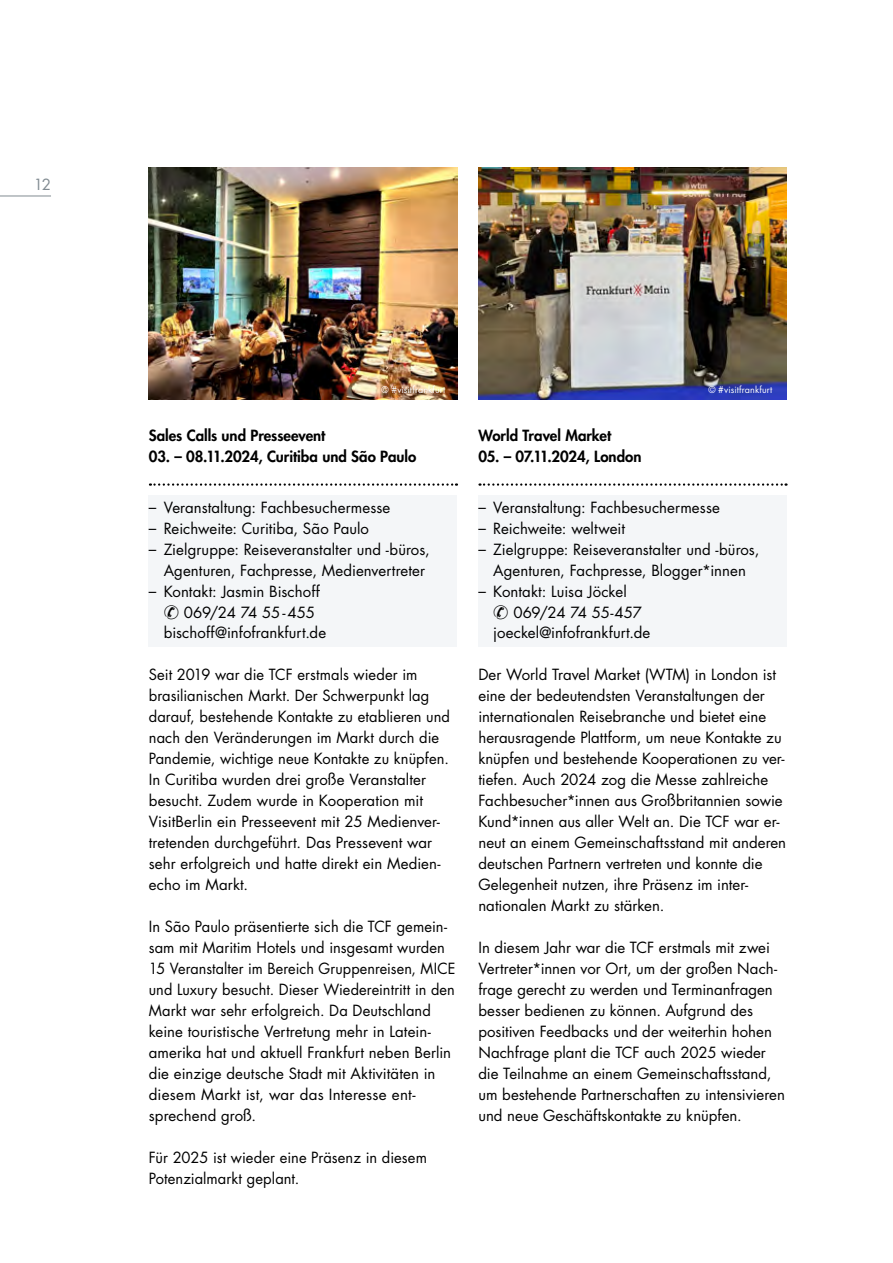
<style>
.page{position:relative;width:893px;height:1263px;background:#fff}
.page>*{position:absolute;margin:0;border:0;box-sizing:border-box;transform-origin:0 0}
.t1{font:15px/21px "Futura";letter-spacing:.005em;color:#000}
.t2{font:800 15px "Futura";letter-spacing:-.005em;color:#000}
.t3{font:15px "Futura";letter-spacing:-.015em;color:#000}
.t4{font:15px "Futura";color:#818b91}
.t5{font:9px "Futura";letter-spacing:.01em;color:#fff}
</style>
<div class="page">
<img style="left:149px;top:168px;width:308px;height:232px">
<hr style="left:0;top:196px;width:51px;height:1px;background:#818b91">
<img style="left:478px;top:168px;width:309px;height:232px">
<svg style="left:479px;top:483px;width:307px;height:3px"></svg>
<div style="left:478px;top:496px;width:309px;height:25px;background:#f4f6f8"></div>
<div style="left:478px;top:517px;width:309px;height:25px;background:#f4f6f8"></div>
<div style="left:478px;top:538px;width:309px;height:46px;background:#f4f6f8"></div>
<div style="left:478px;top:580px;width:309px;height:66px;background:#f4f6f8"></div>
<svg style="left:150px;top:483px;width:307px;height:3px"></svg>
<div style="left:149px;top:496px;width:308px;height:25px;background:#f4f6f8"></div>
<div style="left:149px;top:517px;width:308px;height:25px;background:#f4f6f8"></div>
<div style="left:149px;top:538px;width:308px;height:46px;background:#f4f6f8"></div>
<div style="left:149px;top:580px;width:308px;height:66px;background:#f4f6f8"></div>
<p class="t4" style="left:34px;top:174px;width:19px">12</p>
<p class="t5" style="left:382px;top:384px;width:65px">© #visitfrankfurt</p>
<p class="t5" style="left:708px;top:384px;width:65px">© #visitfrankfurt</p>
<p class="t2" style="left:478px;top:426px;width:134px">World Travel Market</p>
<p class="t2" style="left:478px;top:447px;width:165px">05. – 07.11.2024, London</p>
<p class="t1" style="left:478px;top:497px;width:243px">– Veranstaltung: Fachbesuchermesse</p>
<p class="t1" style="left:478px;top:518px;width:148px">– Reichweite: weltweit</p>
<p class="t1" style="left:478px;top:539px;width:282px;text-align:center">– Zielgruppe: Reiseveranstalter und -büros,<br>Agenturen, Fachpresse, Blogger*innen</p>
<p class="t1" style="left:478px;top:581px;width:150px">– Kontakt: Luisa Jöckel</p>
<p class="t3" style="left:513px;top:603px;width:130px">069/24 74 55-457</p>
<p class="t1" style="left:493px;top:622px;width:159px">joeckel@infofrankfurt.de</p>
<p class="t1" style="left:478px;top:664px;width:309px">Der World Travel Market (WTM) in London ist eine der bedeutendsten Veranstaltungen der internationalen Reisebranche und bietet eine herausragende Plattform, um neue Kontakte zu knüpfen und bestehende Kooperationen zu ver&shy;tiefen. Auch 2024 zog die Messe zahlreiche Fachbesucher*innen aus Großbritannien sowie Kund*innen aus aller Welt an. Die TCF war er&shy;neut an einem Gemeinschaftsstand mit anderen deutschen Partnern vertreten und konnte die Gelegenheit nutzen, ihre Präsenz im inter&shy;nationalen Markt zu stärken.</p>
<p class="t1" style="left:478px;top:937px;width:308px">In diesem Jahr war die TCF erstmals mit zwei Vertreter*innen vor Ort, um der großen Nach&shy;frage gerecht zu werden und Terminanfragen besser bedienen zu können. Aufgrund des positiven Feedbacks und der weiterhin hohen Nachfrage plant die TCF auch 2025 wieder die Teilnahme an einem Gemeinschaftsstand, um bestehende Partnerschaften zu intensivieren und neue Geschäftskontakte zu knüpfen.</p>
<p class="t2" style="left:149px;top:426px;width:178px">Sales Calls und Presseevent</p>
<p class="t2" style="left:149px;top:447px;width:269px">03. – 08.11.2024, Curitiba und São Paulo</p>
<p class="t1" style="left:149px;top:497px;width:243px">– Veranstaltung: Fachbesuchermesse</p>
<p class="t1" style="left:149px;top:518px;width:222px">– Reichweite: Curitiba, São Paulo</p>
<p class="t1" style="left:164px;top:539px;width:268px;text-indent:-15px">– Zielgruppe: Reiseveranstalter und -büros,<br>Agenturen, Fachpresse, Medienvertreter</p>
<p class="t1" style="left:149px;top:581px;width:173px">– Kontakt: Jasmin Bischoff</p>
<p class="t3" style="left:184px;top:603px;width:133px">069/24 74 55-455</p>
<p class="t1" style="left:164px;top:622px;width:164px">bischoff@infofrankfurt.de</p>
<p class="t1" style="left:149px;top:664px;width:303px">Seit 2019 war die TCF erstmals wieder im brasilianischen Markt. Der Schwerpunkt lag darauf, bestehende Kontakte zu etablieren und nach den Veränderungen im Markt durch die Pandemie, wichtige neue Kontakte zu knüpfen.<br>In Curitiba wurden drei große Veranstalter besucht. Zudem wurde in Kooperation mit VisitBerlin ein Presseevent mit 25 Medienver&shy;tretenden durchgeführt. Das Pressevent war sehr erfolgreich und hatte direkt ein Medien&shy;echo im Markt.</p>
<p class="t1" style="left:149px;top:916px;width:308px">In São Paulo präsentierte sich die TCF gemein&shy;sam mit Maritim Hotels und insgesamt wurden 15 Veranstalter im Bereich Gruppenreisen, MICE und Luxury besucht. Dieser Wiedereintritt in den Markt war sehr erfolgreich. Da Deutschland keine touristische Vertretung mehr in Latein&shy;amerika hat und aktuell Frankfurt neben Berlin die einzige deutsche Stadt mit Aktivitäten in diesem Markt ist, war das Interesse ent&shy;sprechend groß.</p>
<p class="t1" style="left:149px;top:1147px;width:280px">Für 2025 ist wieder eine Präsenz in diesem<br>Potenzialmarkt geplant.</p>
</div>
